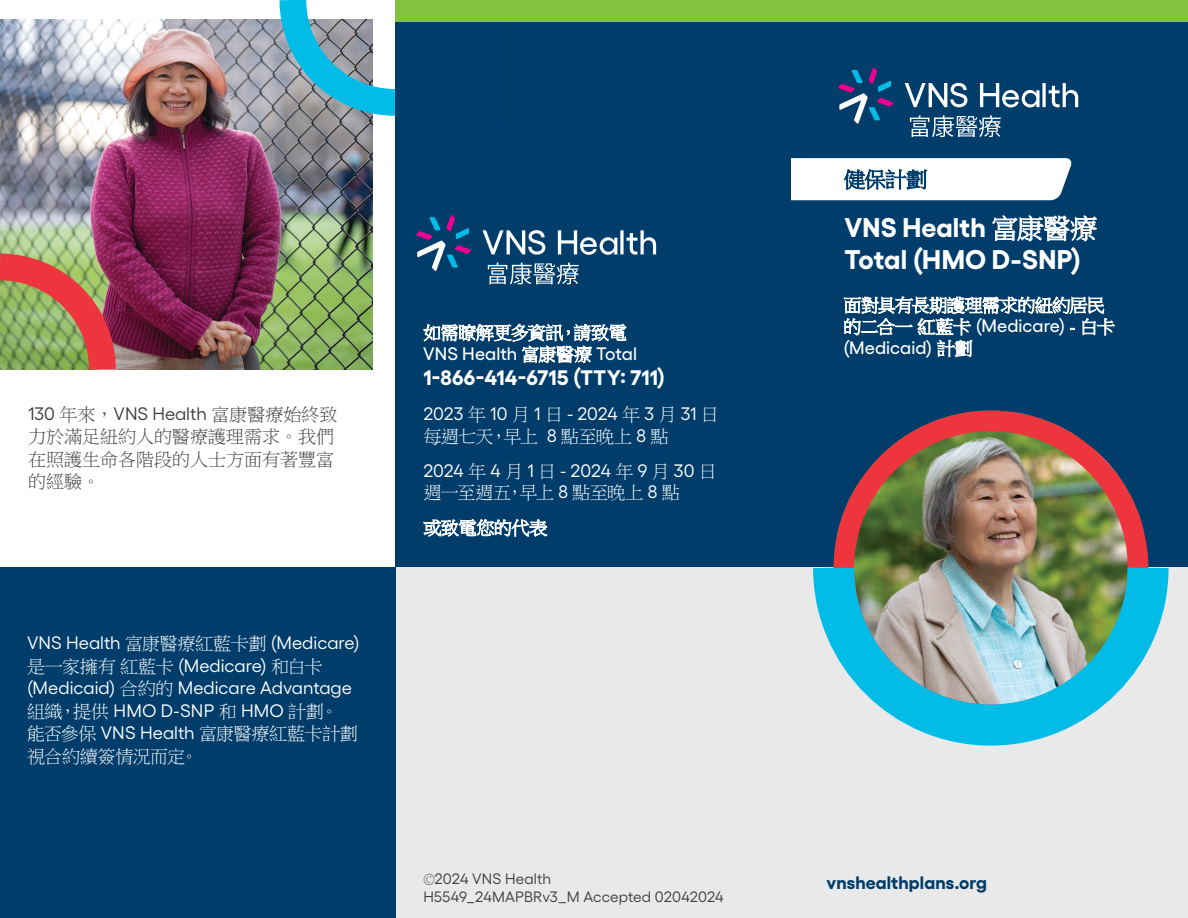
<style>
.page{position:relative;width:1188px;height:918px;background:#fff}
.page>*{position:absolute;margin:0;border:0;box-sizing:border-box;transform-origin:0 0}
.t1{font:700 27px/32.4px "Gellix";letter-spacing:.005em;color:#fff}
.t2{font:21.15px "P Ming Li U";color:#003d6a}
.t3{font:700 21px "Gellix";letter-spacing:.005em;color:#fff}
.t4{font:18px/21.6px "P Ming Li U";letter-spacing:-.025em;color:#fff}
.t5{font:18px/22.5px "Gellix";color:#fff}
.t6{font:18px/22.5px "P Ming Li U";color:#3e3e3f}
.t7{font:700 18px "Gellix";letter-spacing:.005em;color:#003d6a}
.t8{font:500 18px "Gellix";color:#fff}
.t9{font:15px "Gellix";letter-spacing:.005em;color:#3e3e3f}
.s1{font-family:"Gellix"}
.s2{font-family:"P Ming Li U"}
.s3{font-family:"P Ming Li U";font-weight:400}
.s4{font-family:"Gellix";font-weight:500}
</style>
<div class="page">
<div style="left:395px;top:0;width:793px;height:918px;background:#003d6a"></div>
<div style="left:791px;top:158px;width:281px;height:42px;background:#fff"></div>
<div style="left:395px;top:568px;width:793px;height:350px;background:#e9e9ea"></div>
<div style="left:0;top:568px;width:395px;height:350px;background:#003d6a"></div>
<svg style="left:838px;top:67px;width:55px;height:57px"></svg>
<svg style="left:905px;top:83px;width:62px;height:24px"></svg>
<svg style="left:980px;top:83px;width:98px;height:24px"></svg>
<svg style="left:910px;top:115px;width:91px;height:22px"></svg>
<img style="left:834px;top:411px;width:314px;height:314px;border-radius:157px">
<div style="left:834px;top:411px;width:314px;height:314px;border:21px solid #ee343d;border-radius:50%"></div>
<img style="left:793px;top:527px;width:395px;height:219px">
<img style="left:0;top:19px;width:373px;height:350px">
<svg style="left:416px;top:215px;width:55px;height:56px"></svg>
<svg style="left:483px;top:230px;width:62px;height:25px"></svg>
<svg style="left:558px;top:230px;width:98px;height:25px"></svg>
<svg style="left:488px;top:263px;width:91px;height:21px"></svg>
<svg style="left:0;top:240px;width:129px;height:130px"></svg>
<svg style="left:266px;top:0;width:129px;height:129px"></svg>
<div style="left:395px;top:0;width:793px;height:22px;background:#81c340"></div>
<p class="t6" style="left:28px;top:403px;width:311px"><span class="s1">130</span> 年來，<span class="s1">VNS Health</span> 富康醫療始終致力於滿足紐約人的醫療護理需求。我們在照護生命各階段的人士方面有著豐富的經驗。</p>
<p class="t5" style="left:27px;top:630px;width:334px">VNS Health <span class="s2">富康醫療紅藍卡劃</span> (Medicare)<span class="s2">是一家擁有紅藍卡</span> (Medicare) <span class="s2">和白卡</span>(Medicaid) <span class="s2">合約的</span> Medicare Advantage<span class="s2">組織，提供</span> HMO D-SNP <span class="s2">和</span> HMO <span class="s2">計劃。能否參保</span> VNS Health <span class="s2">富康醫療紅藍卡計劃視合約續簽情況而定。</span></p>
<p class="t4" style="left:423px;top:322px;width:205px">如需瞭解更多資訊，請致電</p>
<p class="t8" style="left:423px;top:339px;width:215px">VNS Health <span class="s3">富康醫療</span> Total</p>
<p class="t3" style="left:423px;top:361px;width:244px">1-866-414-6715 (TTY: 711)</p>
<p class="t4" style="left:423px;top:404px;width:297px"><span class="s1">2023</span> 年 <span class="s1">10</span> 月 <span class="s1">1</span> 日 <span class="s1">- 2024</span> 年 <span class="s1">3</span> 月 <span class="s1">31</span> 日每週七天，早上 <span class="s1">8</span> 點至晚上 <span class="s1">8</span> 點</p>
<p class="t4" style="left:423px;top:461px;width:295px"><span class="s1">2024</span> 年 <span class="s1">4</span> 月 <span class="s1">1</span> 日 <span class="s1">- 2024</span> 年 <span class="s1">9</span> 月 <span class="s1">30</span> 日週一至週五，早上 <span class="s1">8</span> 點至晚上 <span class="s1">8</span> 點</p>
<p class="t4" style="left:423px;top:517px;width:126px">或致電您的代表</p>
<p class="t9" style="left:423px;top:867px;width:129px"><span class="s2">©</span>2024 VNS Health</p>
<p class="t9" style="left:423px;top:885px;width:302px">H5549_24MAPBRv3_M Accepted 02042024</p>
<p class="t2" style="left:844px;top:169px;width:85px">健保計劃</p>
<h1 class="t1" style="left:845px;top:208px;width:254px">VNS Health <span class="s3">富康醫療<br></span>Total (HMO D-SNP)</h1>
<p class="t4" style="left:843px;top:295px;width:273px">面對具有長期護理需求的紐約居民的二合一 紅藍卡 <span class="s4">(Medicare)</span> - 白卡<span class="s4">(Medicaid)</span> 計劃</p>
<p class="t7" style="left:827px;top:868px;width:162px">vnshealthplans.org</p>
</div>
